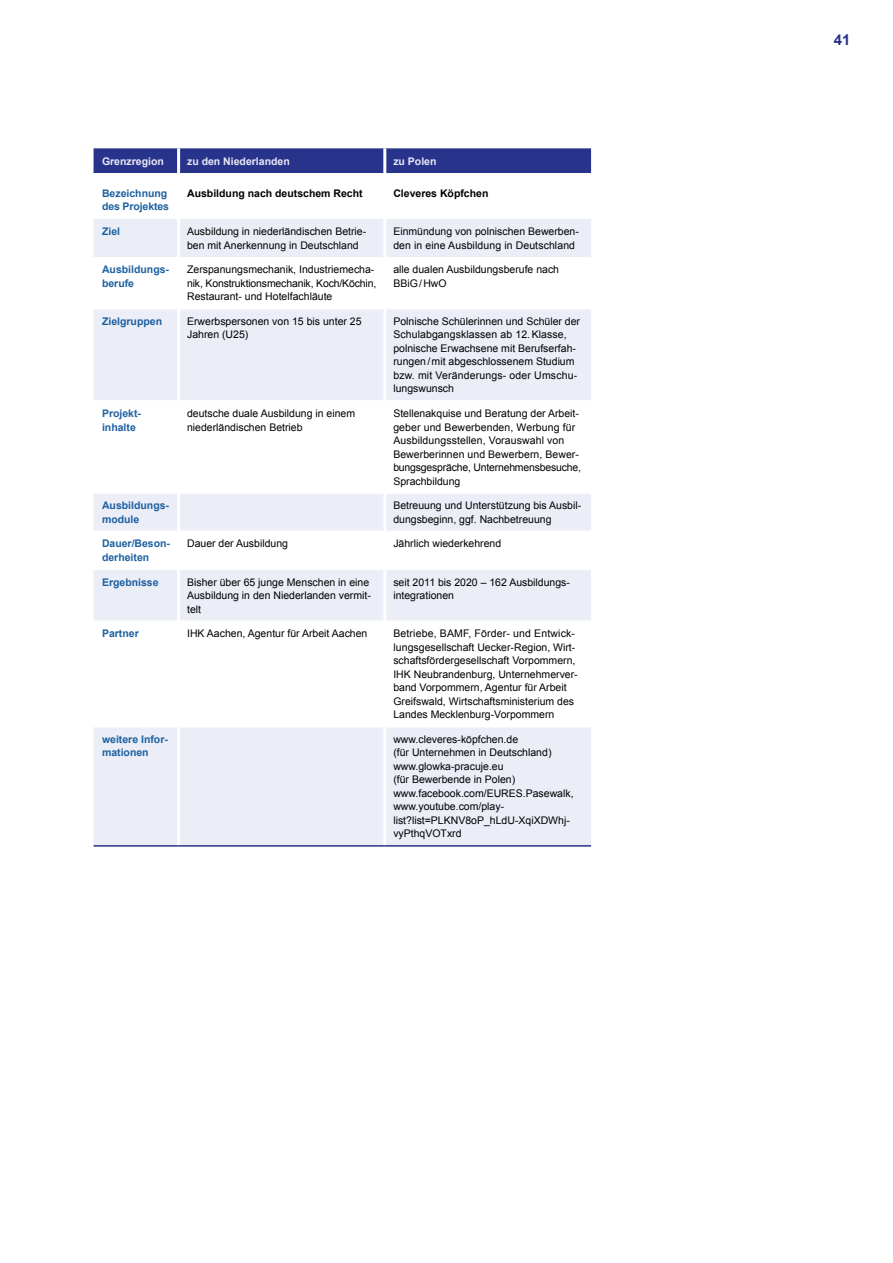
<style>
.page{position:relative;width:893px;height:1263px;background:#fff}
.page>*{position:absolute;margin:0;border:0;box-sizing:border-box;transform-origin:0 0}
.t1{font:700 15px "Arial";color:#28348b}
.Tabelle{font:10.5px/13.5px "Arial";color:#000}
.Tabelle-2{font:700 10.5px/13.5px "Arial";color:#1d61a1}
.Tabelle-3{font:700 10.5px "Arial";color:#000}
.Tabelle-4{font:700 10.5px "Arial";color:#e9e8f5}
</style>
<div class="page">
<div style="left:94px;top:148px;width:497px;height:25px;background:#28348b"></div>
<svg style="left:94px;top:219px;width:497px;height:626px;fill:#ebedf7"></svg>
<hr style="left:94px;top:308px;width:83px;height:1px;background:#fff">
<hr style="left:180px;top:308px;width:203px;height:1px;background:#fff">
<hr style="left:386px;top:308px;width:205px;height:1px;background:#fff">
<hr style="left:94px;top:400px;width:83px;height:2px;background:#fff">
<hr style="left:180px;top:400px;width:203px;height:2px;background:#fff">
<hr style="left:386px;top:400px;width:205px;height:2px;background:#fff">
<hr style="left:94px;top:492px;width:83px;height:2px;background:#fff">
<hr style="left:180px;top:492px;width:203px;height:2px;background:#fff">
<hr style="left:386px;top:492px;width:205px;height:2px;background:#fff">
<hr style="left:94px;top:530px;width:83px;height:2px;background:#fff">
<hr style="left:180px;top:530px;width:203px;height:2px;background:#fff">
<hr style="left:386px;top:530px;width:205px;height:2px;background:#fff">
<hr style="left:94px;top:569px;width:83px;height:1px;background:#fff">
<hr style="left:180px;top:569px;width:203px;height:1px;background:#fff">
<hr style="left:386px;top:569px;width:205px;height:1px;background:#fff">
<hr style="left:94px;top:620px;width:83px;height:2px;background:#fff">
<hr style="left:180px;top:620px;width:203px;height:2px;background:#fff">
<hr style="left:386px;top:620px;width:205px;height:2px;background:#fff">
<hr style="left:94px;top:726px;width:83px;height:1px;background:#fff">
<hr style="left:180px;top:726px;width:203px;height:1px;background:#fff">
<hr style="left:386px;top:726px;width:205px;height:1px;background:#fff">
<hr style="left:177px;top:148px;width:3px;height:25px;background:#fff">
<hr style="left:383px;top:148px;width:3px;height:25px;background:#fff">
<hr style="left:177px;top:219px;width:3px;height:38px;background:#fff">
<hr style="left:383px;top:219px;width:3px;height:38px;background:#fff">
<hr style="left:177px;top:257px;width:3px;height:52px;background:#fff">
<hr style="left:383px;top:257px;width:3px;height:52px;background:#fff">
<hr style="left:177px;top:309px;width:3px;height:92px;background:#fff">
<hr style="left:383px;top:309px;width:3px;height:92px;background:#fff">
<hr style="left:177px;top:401px;width:3px;height:92px;background:#fff">
<hr style="left:383px;top:401px;width:3px;height:92px;background:#fff">
<hr style="left:177px;top:493px;width:3px;height:38px;background:#fff">
<hr style="left:383px;top:493px;width:3px;height:38px;background:#fff">
<hr style="left:177px;top:531px;width:3px;height:38px;background:#fff">
<hr style="left:383px;top:531px;width:3px;height:38px;background:#fff">
<hr style="left:177px;top:569px;width:3px;height:52px;background:#fff">
<hr style="left:383px;top:569px;width:3px;height:52px;background:#fff">
<hr style="left:177px;top:621px;width:3px;height:106px;background:#fff">
<hr style="left:383px;top:621px;width:3px;height:106px;background:#fff">
<hr style="left:177px;top:727px;width:3px;height:118px;background:#fff">
<hr style="left:383px;top:727px;width:3px;height:118px;background:#fff">
<hr style="left:94px;top:845px;width:85px;height:2px;background:#28348b">
<hr style="left:179px;top:845px;width:206px;height:2px;background:#28348b">
<hr style="left:385px;top:845px;width:206px;height:2px;background:#28348b">
<p class="Tabelle-4" style="left:102px;top:154px;width:63px">Grenzregion</p>
<p class="Tabelle-4" style="left:187px;top:154px;width:104px">zu den Niederlanden</p>
<p class="Tabelle-4" style="left:393px;top:154px;width:45px">zu Polen</p>
<p class="Tabelle-2" style="left:102px;top:187px;width:69px">Bezeichnung des Projektes</p>
<p class="Tabelle-3" style="left:187px;top:186px;width:177px">Ausbildung nach deutschem Recht</p>
<p class="Tabelle-3" style="left:393px;top:186px;width:97px">Cleveres Köpfchen</p>
<p class="Tabelle-2" style="left:102px;top:225px;width:20px">Ziel</p>
<p class="Tabelle" style="left:187px;top:225px;width:181px">Ausbildung in niederländischen Betrie&shy;ben mit Anerkennung in Deutschland</p>
<p class="Tabelle" style="left:393px;top:225px;width:187px">Einmündung von polnischen Bewerben&shy;den in eine Ausbildung in Deutschland</p>
<p class="Tabelle-2" style="left:102px;top:263px;width:69px">Ausbildungs&shy;berufe</p>
<p class="Tabelle" style="left:187px;top:263px;width:191px">Zerspanungsmechanik, Industriemecha&shy;nik, Konstruktionsmechanik, Koch/Köchin,<br>Restaurant- und Hotelfachläute</p>
<p class="Tabelle" style="left:393px;top:263px;width:167px">alle dualen Ausbildungsberufe nach<br>BBiG/HwO</p>
<p class="Tabelle-2" style="left:102px;top:315px;width:62px">Zielgruppen</p>
<p class="Tabelle" style="left:187px;top:315px;width:176px">Erwerbspersonen von 15 bis unter 25<br>Jahren (U25)</p>
<p class="Tabelle" style="left:393px;top:315px;width:188px">Polnische Schülerinnen und Schüler der Schulabgangsklassen ab 12.Klasse, polnische Erwachsene mit Berufserfah&shy;rungen/mit abgeschlossenem Studium bzw. mit Veränderungs- oder Umschu&shy;lungswunsch</p>
<p class="Tabelle-2" style="left:102px;top:407px;width:41px">Projekt&shy;inhalte</p>
<p class="Tabelle" style="left:187px;top:407px;width:170px">deutsche duale Ausbildung in einem niederländischen Betrieb</p>
<p class="Tabelle" style="left:393px;top:407px;width:189px">Stellenakquise und Beratung der Arbeit&shy;geber und Bewerbenden, Werbung für Ausbildungsstellen, Vorauswahl von Bewerberinnen und Bewerbern, Bewer&shy;bungsgespräche, Unternehmensbesuche, Sprachbildung</p>
<p class="Tabelle-2" style="left:102px;top:499px;width:69px">Ausbildungs&shy;module</p>
<p class="Tabelle" style="left:393px;top:499px;width:189px">Betreuung und Unterstützung bis Ausbil&shy;dungsbeginn, ggf. Nachbetreuung</p>
<p class="Tabelle-2" style="left:102px;top:537px;width:70px">Dauer/Beson&shy;derheiten</p>
<p class="Tabelle" style="left:187px;top:537px;width:102px">Dauer der Ausbildung</p>
<p class="Tabelle" style="left:393px;top:537px;width:109px">Jährlich wiederkehrend</p>
<p class="Tabelle-2" style="left:102px;top:575px;width:58px">Ergebnisse</p>
<p class="Tabelle" style="left:187px;top:575px;width:185px">Bisher über 65 junge Menschen in eine<br>Ausbildung in den Niederlanden vermit&shy;telt</p>
<p class="Tabelle" style="left:393px;top:575px;width:178px">seit 2011 bis 2020 – 162 Ausbildungs&shy;integrationen</p>
<p class="Tabelle-2" style="left:102px;top:627px;width:38px">Partner</p>
<p class="Tabelle" style="left:187px;top:627px;width:182px">IHK Aachen, Agentur für Arbeit Aachen</p>
<p class="Tabelle" style="left:393px;top:627px;width:186px">Betriebe, BAMF, Förder- und Entwick&shy;lungsgesellschaft Uecker-Region, Wirt&shy;schaftsfördergesellschaft Vorpommern, IHK Neubrandenburg, Unternehmerver&shy;band Vorpommern, Agentur für Arbeit Greifswald, Wirtschaftsministerium des Landes Mecklenburg-Vorpommern</p>
<p class="Tabelle-2" style="left:102px;top:733px;width:67px">weitere Infor&shy;mationen</p>
<p class="Tabelle" style="left:393px;top:732px;width:160px">www.cleveres-köpfchen.de<br>(für Unternehmen in Deutschland) www.glowka-pracuje.eu</p>
<p class="Tabelle" style="left:393px;top:773px;width:123px">(für Bewerbende in Polen)</p>
<p class="Tabelle" style="left:393px;top:786px;width:182px">www.facebook.com/EURES.Pasewalk,</p>
<p class="Tabelle" style="left:393px;top:800px;width:178px">www.youtube.com/play&shy;list?list=PLKNV8oP_hLdU-XqiXDWhj&shy;vyPthqVOTxrd</p>
<h1 class="t1" style="left:834px;top:30px;width:18px">41</h1>
</div>
